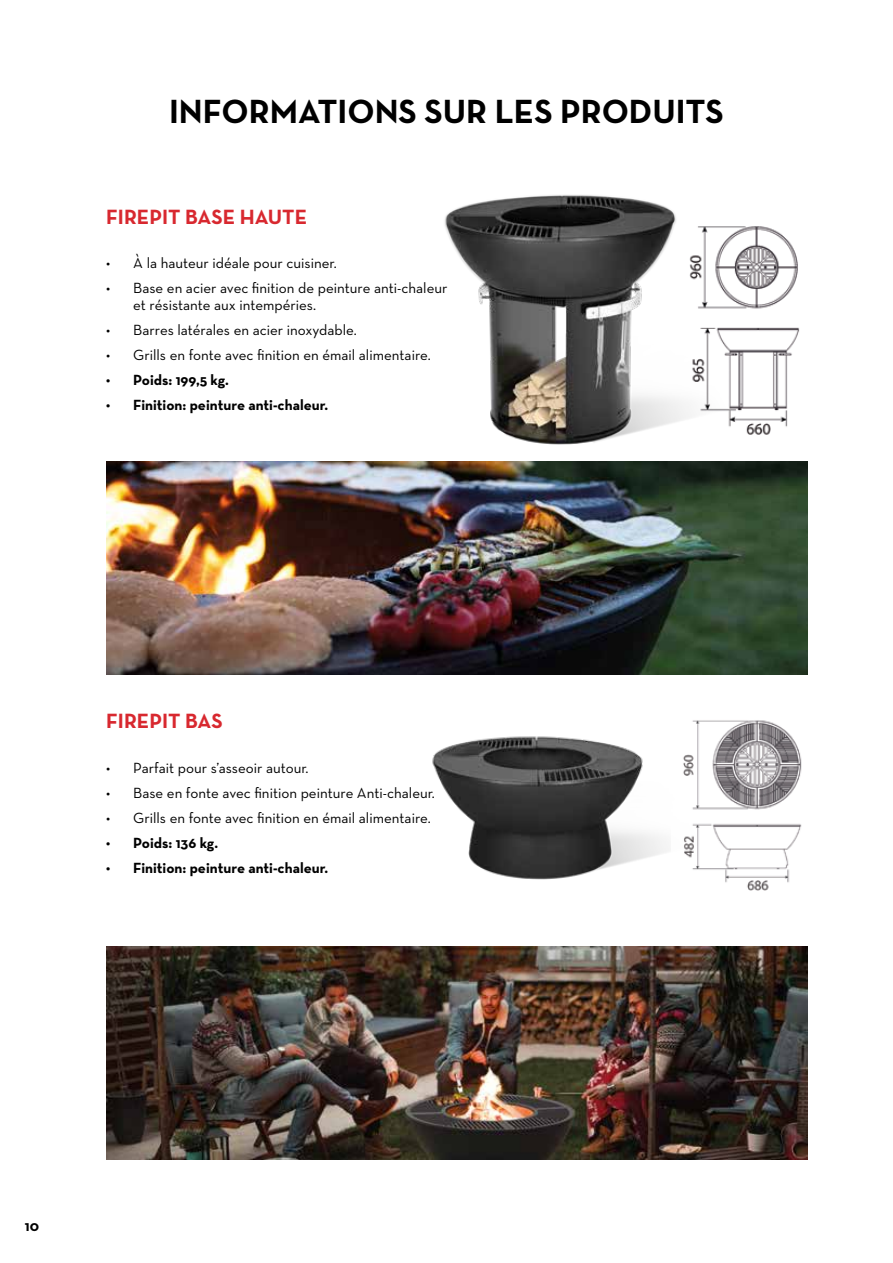
<style>
.page{position:relative;width:893px;height:1263px;background:#fff}
.page>*{position:absolute;margin:0;border:0;box-sizing:border-box;transform-origin:0 0}
.t1{font:700 34.2px "Neutra Text";color:#000}
.t2{font:700 21px "Neutra Text";color:#d8282f}
.t3{font:15px/16.5px "Neutra Text";color:#000}
.t4{font:700 15px "Neutra Text";color:#000}
</style>
<div class="page">
<img style="left:765px;top:227px;width:35px;height:208px">
<img style="left:437px;top:195px;width:328px;height:267px">
<img style="left:432px;top:736px;width:237px;height:144px">
<img style="left:683px;top:720px;width:119px;height:171px">
<img style="left:106px;top:462px;width:702px;height:212px">
<img style="left:106px;top:946px;width:702px;height:213px">
<h1 class="t1" style="left:169px;top:90px;width:556px">INFORMATIONS SUR LES PRODUITS</h1>
<h2 class="t2" style="left:106px;top:204px;width:202px">FIREPIT BASE HAUTE</h2>
<p class="t3" style="left:106px;top:254px;width:232px">• À la hauteur idéale pour cuisiner.</p>
<p class="t3" style="left:133px;top:279px;width:316px;text-indent:-27px">• Base en acier avec finition de peinture anti-chaleur et résistante aux intempéries.</p>
<p class="t3" style="left:106px;top:321px;width:252px">• Barres latérales en acier inoxydable.</p>
<p class="t3" style="left:106px;top:346px;width:326px">• Grills en fonte avec finition en émail alimentaire.</p>
<p class="t4" style="left:106px;top:370px;width:124px">• Poids: 199,5 kg.</p>
<p class="t4" style="left:106px;top:395px;width:223px">• Finition: peinture anti-chaleur.</p>
<h2 class="t2" style="left:106px;top:708px;width:118px">FIREPIT BAS</h2>
<p class="t3" style="left:106px;top:759px;width:204px">• Parfait pour s’asseoir autour.</p>
<p class="t3" style="left:106px;top:784px;width:330px">• Base en fonte avec finition peinture Anti-chaleur.</p>
<p class="t3" style="left:106px;top:809px;width:326px">• Grills en fonte avec finition en émail alimentaire.</p>
<p class="t4" style="left:106px;top:833px;width:113px">• Poids: 136 kg.</p>
<p class="t4" style="left:106px;top:858px;width:223px">• Finition: peinture anti-chaleur.</p>
<p class="t4" style="left:25px;top:1216px;width:16px">10</p>
</div>
